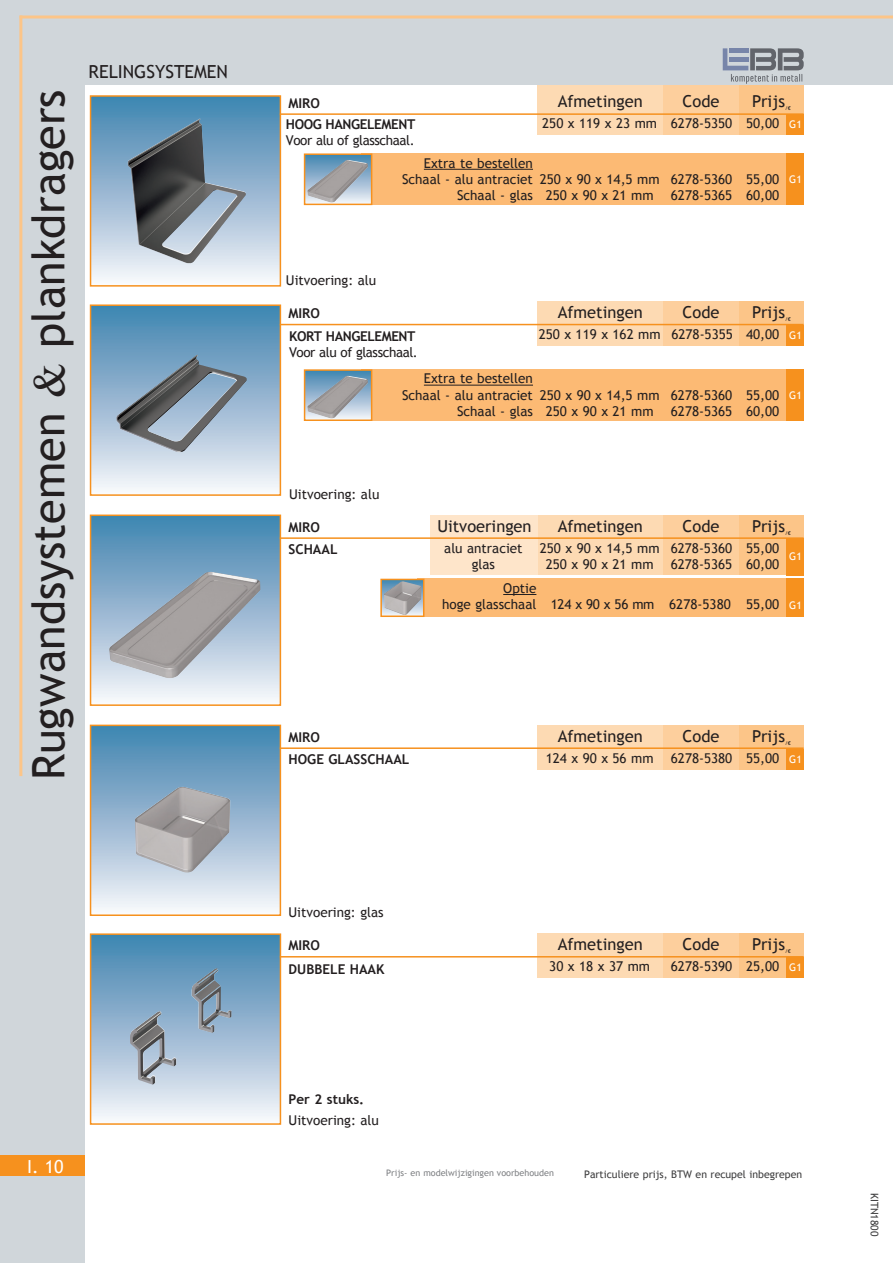
<style>
.page{position:relative;width:893px;height:1263px;background:#fff}
.page>*{position:absolute;margin:0;border:0;box-sizing:border-box;transform-origin:0 0}
.t1{font:45px "Trebuchet MS";color:#231f20}
.t2{font:18px "Trebuchet MS";color:#231f20}
.t3{font:18px "Trebuchet MS";color:#fff}
.t4{font:16.5px "Trebuchet MS";color:#231f20}
.t5{font:13.5px/16.2px "Trebuchet MS";color:#231f20}
.t6{font:700 13.5px "Trebuchet MS";color:#231f20}
.t7{font:13.5px "Trebuchet MS";letter-spacing:-.03em;color:#231f20}
.t8{font:700 13.5px "Trebuchet MS";letter-spacing:-.03em;color:#231f20}
.t9{font:10.5px "Trebuchet MS";color:#3e3e3f}
.t10{font:10.5px "Trebuchet MS";color:#fff}
.t11{font:9px "Trebuchet MS";color:#808285}
.t12{font:5.25px "Trebuchet MS";color:#231f20}
.s1{font-family:"Times New Roman"}
.s2{font-weight:700}
</style>
<div class="page">
<div style="left:417px;top:579px;width:385px;height:38px;background:#fcba74"></div>
<svg style="left:383px;top:582px;width:38px;height:32px"></svg>
<div style="left:380px;top:579px;width:44px;height:38px;border:2px solid #f6911e"></div>
<svg style="left:395px;top:581px;width:7px;height:5px"></svg>
<svg style="left:93px;top:936px;width:185px;height:182px;background:#96b5ce"></svg>
<div style="left:90px;top:933px;width:191px;height:192px;border:2px solid #f6911e"></div>
<svg style="left:93px;top:517px;width:185px;height:182px;background:#96b1c5"></svg>
<div style="left:90px;top:514px;width:191px;height:192px;border:2px solid #f6911e"></div>
<svg style="left:93px;top:728px;width:185px;height:181px;background:#99b4ca"></svg>
<div style="left:90px;top:725px;width:191px;height:191px;border:2px solid #f6911e"></div>
<img style="left:167px;top:572px;width:42px;height:31px">
<img style="left:192px;top:969px;width:22px;height:64px">
<svg style="left:93px;top:98px;width:185px;height:182px;background:#849eb2"></svg>
<div style="left:90px;top:95px;width:191px;height:192px;border:2px solid #f6911e"></div>
<svg style="left:93px;top:307px;width:185px;height:182px;background:#90adc4"></svg>
<div style="left:90px;top:304px;width:191px;height:192px;border:2px solid #f6911e"></div>
<img style="left:178px;top:355px;width:19px;height:14px">
<img style="left:180px;top:119px;width:20px;height:11px">
<hr style="left:503px;top:594px;width:33px;height:1px;background:#231f20">
<img style="left:161px;top:787px;width:21px;height:13px">
<div style="left:361px;top:153px;width:441px;height:52px;background:#fcba74"></div>
<div style="left:361px;top:369px;width:441px;height:52px;background:#fcba74"></div>
<svg style="left:307px;top:156px;width:62px;height:46px;background:#9aabba"></svg>
<div style="left:304px;top:153px;width:68px;height:52px;border:2px solid #f6911e"></div>
<svg style="left:307px;top:372px;width:62px;height:46px;background:#9aacba"></svg>
<div style="left:304px;top:369px;width:68px;height:52px;border:2px solid #f6911e"></div>
<img style="left:331px;top:160px;width:16px;height:12px">
<img style="left:331px;top:376px;width:16px;height:12px">
<hr style="left:424px;top:169px;width:109px;height:1px;background:#231f20">
<hr style="left:424px;top:385px;width:109px;height:1px;background:#231f20">
<div style="left:537px;top:83px;width:128px;height:52px;background:#fddab3"></div>
<div style="left:537px;top:301px;width:128px;height:44px;background:#fddab3"></div>
<div style="left:537px;top:725px;width:128px;height:44px;background:#fddab3"></div>
<div style="left:537px;top:933px;width:128px;height:45px;background:#fddab3"></div>
<div style="left:537px;top:515px;width:128px;height:60px;background:#fddab3"></div>
<div style="left:430px;top:515px;width:107px;height:60px;background:#fee5ca"></div>
<div style="left:730px;top:83px;width:74px;height:52px;background:#fcc588"></div>
<div style="left:730px;top:301px;width:74px;height:44px;background:#fcc588"></div>
<div style="left:730px;top:725px;width:74px;height:44px;background:#fcc588"></div>
<div style="left:730px;top:933px;width:74px;height:45px;background:#fcc588"></div>
<div style="left:730px;top:515px;width:74px;height:60px;background:#fcc588"></div>
<div style="left:663px;top:83px;width:76px;height:52px;background:#fdcf9d"></div>
<div style="left:663px;top:301px;width:76px;height:44px;background:#fdcf9d"></div>
<div style="left:663px;top:725px;width:76px;height:44px;background:#fdcf9d"></div>
<div style="left:663px;top:933px;width:76px;height:45px;background:#fdcf9d"></div>
<div style="left:663px;top:515px;width:76px;height:60px;background:#fdcf9d"></div>
<hr style="left:280px;top:113px;width:524px;height:2px;background:#f6911e">
<hr style="left:280px;top:324px;width:524px;height:1px;background:#f6911e">
<hr style="left:280px;top:537px;width:524px;height:2px;background:#f6911e">
<hr style="left:280px;top:747px;width:524px;height:2px;background:#f6911e">
<hr style="left:280px;top:956px;width:524px;height:1px;background:#f6911e">
<div style="left:786px;top:957px;width:18px;height:21px;background:#f6911e"></div>
<div style="left:786px;top:749px;width:18px;height:20px;background:#f6911e"></div>
<div style="left:786px;top:325px;width:18px;height:20px;background:#f6911e"></div>
<div style="left:786px;top:114px;width:18px;height:21px;background:#f6911e"></div>
<div style="left:786px;top:538px;width:18px;height:37px;background:#f6911e"></div>
<div style="left:786px;top:579px;width:18px;height:38px;background:#f6911e"></div>
<div style="left:786px;top:369px;width:18px;height:52px;background:#f6911e"></div>
<div style="left:786px;top:153px;width:18px;height:52px;background:#f6911e"></div>
<div style="left:0;top:0;width:893px;height:85px;background:#d0d6da"></div>
<div style="left:0;top:0;width:85px;height:1263px;background:#d0d6da"></div>
<div style="left:0;top:1155px;width:85px;height:21px;background:#f6911e"></div>
<hr style="left:20px;top:16px;width:873px;height:3px;background:#fcc588">
<hr style="left:19px;top:16px;width:3px;height:760px;background:#fcc588">
<svg style="left:723px;top:48px;width:81px;height:36px"></svg>
<h1 class="t1" style="left:22px;top:780px;width:692px;rotate:-90deg">Rugwandsystemen <span class="s1">&amp;</span> plankdragers</h1>
<h2 class="t2" style="left:89px;top:61px;width:141px">RELINGSYSTEMEN</h2>
<h2 class="t3" style="left:27px;top:1156px;width:38px">I. 10</h2>
<p class="t6" style="left:288px;top:94px;width:33px">MIRO</p>
<p class="t4" style="left:558px;top:92px;width:87px">Afmetingen</p>
<p class="t4" style="left:683px;top:92px;width:38px">Code</p>
<p class="t4" style="left:752px;top:92px;width:35px">Prijs</p>
<p class="t12" style="left:785px;top:105px;width:7px">/<span class="s2">€</span></p>
<p class="t8" style="left:286px;top:116px;width:131px">HOOG HANGELEMENT</p>
<p class="t7" style="left:286px;top:132px;width:130px">Voor alu of glasschaal.</p>
<p class="t5" style="left:542px;top:116px;width:116px">250 x 119 x 23 mm</p>
<p class="t5" style="left:671px;top:116px;width:63px">6278-5350</p>
<p class="t5" style="left:746px;top:116px;width:35px">50,00</p>
<p class="t10" style="left:789px;top:118px;width:14px">G1</p>
<p class="t5" style="left:402px;top:155px;width:132px;text-align:right">Extra te bestellen<br>Schaal - alu antraciet<br>Schaal - glas</p>
<p class="t5" style="left:540px;top:171px;width:121px;text-align:center">250 x 90 x 14,5 mm<br>250 x 90 x 21 mm</p>
<p class="t5" style="left:671px;top:171px;width:63px">6278-5360<br>6278-5365</p>
<p class="t5" style="left:746px;top:171px;width:35px">55,00<br>60,00</p>
<p class="t10" style="left:789px;top:173px;width:14px">G1</p>
<p class="t5" style="left:286px;top:272px;width:92px">Uitvoering: alu</p>
<p class="t6" style="left:288px;top:305px;width:33px">MIRO</p>
<p class="t4" style="left:558px;top:302px;width:87px">Afmetingen</p>
<p class="t4" style="left:683px;top:302px;width:38px">Code</p>
<p class="t4" style="left:752px;top:302px;width:35px">Prijs</p>
<p class="t12" style="left:785px;top:316px;width:7px">/<span class="s2">€</span></p>
<p class="t8" style="left:289px;top:327px;width:128px">KORT HANGELEMENT</p>
<p class="t7" style="left:289px;top:344px;width:130px">Voor alu of glasschaal.</p>
<p class="t5" style="left:539px;top:326px;width:124px">250 x 119 x 162 mm</p>
<p class="t5" style="left:671px;top:326px;width:63px">6278-5355</p>
<p class="t5" style="left:746px;top:326px;width:35px">40,00</p>
<p class="t10" style="left:789px;top:329px;width:14px">G1</p>
<p class="t5" style="left:402px;top:371px;width:132px;text-align:right">Extra te bestellen<br>Schaal - alu antraciet<br>Schaal - glas</p>
<p class="t5" style="left:540px;top:387px;width:121px;text-align:center">250 x 90 x 14,5 mm<br>250 x 90 x 21 mm</p>
<p class="t5" style="left:671px;top:387px;width:63px">6278-5360<br>6278-5365</p>
<p class="t5" style="left:746px;top:387px;width:35px">55,00<br>60,00</p>
<p class="t10" style="left:789px;top:389px;width:14px">G1</p>
<p class="t5" style="left:289px;top:486px;width:92px">Uitvoering: alu</p>
<p class="t6" style="left:288px;top:518px;width:33px">MIRO</p>
<p class="t6" style="left:289px;top:541px;width:50px">SCHAAL</p>
<p class="t4" style="left:437px;top:516px;width:96px">Uitvoeringen</p>
<p class="t4" style="left:558px;top:516px;width:87px">Afmetingen</p>
<p class="t4" style="left:683px;top:516px;width:38px">Code</p>
<p class="t4" style="left:752px;top:516px;width:35px">Prijs</p>
<p class="t12" style="left:785px;top:530px;width:7px">/<span class="s2">€</span></p>
<p class="t5" style="left:444px;top:540px;width:80px;text-align:center">alu antraciet glas</p>
<p class="t5" style="left:540px;top:540px;width:121px;text-align:center">250 x 90 x 14,5 mm<br>250 x 90 x 21 mm</p>
<p class="t5" style="left:671px;top:540px;width:63px">6278-5360<br>6278-5365</p>
<p class="t5" style="left:442px;top:580px;width:96px;text-align:right">Optie<br>hoge glasschaal</p>
<p class="t5" style="left:551px;top:596px;width:182px">124 x 90 x 56 mm 6278-5380</p>
<p class="t5" style="left:746px;top:540px;width:35px">55,00<br>60,00</p>
<p class="t5" style="left:746px;top:596px;width:35px">55,00</p>
<p class="t10" style="left:789px;top:550px;width:14px">G1</p>
<p class="t10" style="left:789px;top:599px;width:14px">G1</p>
<p class="t6" style="left:288px;top:728px;width:33px">MIRO</p>
<p class="t6" style="left:289px;top:751px;width:122px">HOGE GLASSCHAAL</p>
<p class="t4" style="left:558px;top:726px;width:87px">Afmetingen</p>
<p class="t5" style="left:546px;top:750px;width:109px">124 x 90 x 56 mm</p>
<p class="t4" style="left:683px;top:726px;width:38px">Code</p>
<p class="t5" style="left:671px;top:750px;width:63px">6278-5380</p>
<p class="t4" style="left:752px;top:726px;width:35px">Prijs</p>
<p class="t12" style="left:785px;top:740px;width:7px">/<span class="s2">€</span></p>
<p class="t5" style="left:746px;top:750px;width:35px">55,00</p>
<p class="t10" style="left:789px;top:753px;width:14px">G1</p>
<p class="t5" style="left:289px;top:904px;width:97px">Uitvoering: glas</p>
<p class="t6" style="left:288px;top:937px;width:33px">MIRO</p>
<p class="t6" style="left:289px;top:961px;width:97px">DUBBELE HAAK</p>
<p class="t6" style="left:289px;top:1090px;width:77px">Per 2 stuks.</p>
<p class="t5" style="left:289px;top:1112px;width:92px">Uitvoering: alu</p>
<p class="t4" style="left:558px;top:934px;width:87px">Afmetingen</p>
<p class="t5" style="left:549px;top:958px;width:102px">30 x 18 x 37 mm</p>
<p class="t4" style="left:683px;top:934px;width:38px">Code</p>
<p class="t5" style="left:671px;top:958px;width:63px">6278-5390</p>
<p class="t4" style="left:752px;top:934px;width:35px">Prijs</p>
<p class="t12" style="left:785px;top:948px;width:7px">/<span class="s2">€</span></p>
<p class="t5" style="left:746px;top:958px;width:35px">25,00</p>
<p class="t10" style="left:789px;top:961px;width:14px">G1</p>
<p class="t11" style="left:386px;top:1168px;width:169px">Prijs- en modelwijzigingen voorbehouden</p>
<p class="t9" style="left:584px;top:1168px;width:219px">Particuliere prijs, BTW en recupel inbegrepen</p>
<p class="t9" style="left:881px;top:1193px;width:45px;rotate:90deg">KITN1800</p>
</div>
